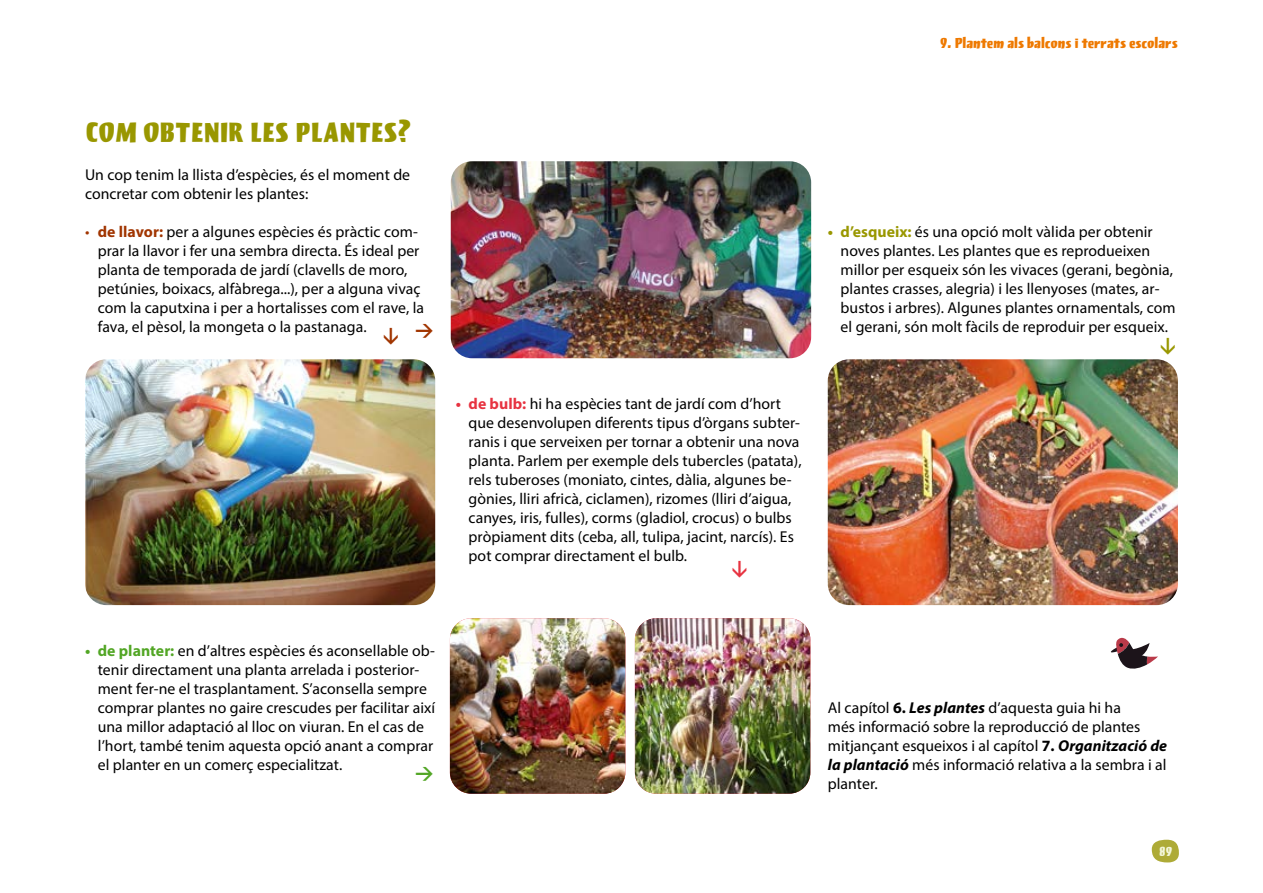
<style>
.page{position:relative;width:1263px;height:893px;background:#fff}
.page>*{position:absolute;margin:0;border:0;box-sizing:border-box;transform-origin:0 0}
.t1{font:28.5px "Lola";letter-spacing:.005em;color:#999700}
.t2{font:700 18px "DIN";color:#a13500}
.t3{font:700 18px "DIN";color:#52a625}
.t4{font:700 18px "DIN";color:#999700}
.t5{font:700 18px "DIN";color:#e73341}
.t6{font:15.75px/19px "Myriad Pro";letter-spacing:.005em;color:#000}
.t7{font:15px "Lola";letter-spacing:.005em;color:#ee7900}
.t8{font:13.5px "Lola";color:#f3f6d9}
.s1{color:#a13500}
.s2{font-weight:700;color:#a13500}
.s3{font-weight:700;color:#e73341}
.s4{font-weight:700;color:#52a625}
.s5{font-weight:700;color:#999700}
.s6{font-weight:700}
.s7{font-weight:700;font-style:italic}
</style>
<div class="page">
<svg style="left:1152px;top:840px;width:27px;height:22px"></svg>
<img style="left:85px;top:359px;width:350px;height:246px">
<img style="left:451px;top:161px;width:360px;height:197px">
<img style="left:828px;top:359px;width:350px;height:246px">
<img style="left:450px;top:618px;width:175px;height:176px">
<img style="left:635px;top:618px;width:175px;height:176px">
<svg style="left:1110px;top:637px;width:48px;height:32px"></svg>
<p class="t7" style="left:940px;top:34px;width:239px">9. Plantem als balcons i terrats escolars</p>
<h1 class="t1" style="left:85px;top:115px;width:328px">COM OBTENIR LES PLANTES?</h1>
<p class="t6" style="left:85px;top:165px;width:327px">Un cop tenim la llista d’espècies, és el moment de concretar com obtenir les plantes:</p>
<p class="t6" style="left:98px;top:222px;width:328px;text-indent:-13px"><span class="s1">•</span> <span class="s2">de llavor:</span> per a algunes espècies és pràctic com&shy;prar la llavor i fer una sembra directa. És ideal per planta de temporada de jardí (clavells de moro, petúnies, boixacs, alfàbrega...), per a alguna vivaç com la caputxina i per a hortalisses com el rave, la fava, el pèsol, la mongeta o la pastanaga.</p>
<p class="t2" style="left:404px;top:327px;width:20px;rotate:90deg">&gt;</p>
<p class="t2" style="left:415px;top:318px;width:20px">&gt;</p>
<p class="t6" style="left:469px;top:393px;width:335px;text-indent:-13px"><span class="s3">• de bulb:</span> hi ha espècies tant de jardí com d’hort que desenvolupen diferents tipus d’òrgans subter&shy;ranis i que serveixen per tornar a obtenir una nova planta. Parlem per exemple dels tubercles (patata), rels tuberoses (moniato, cintes, dàlia, algunes be&shy;gònies, lliri africà, ciclamen), rizomes (lliri d’aigua, canyes, iris, fulles), corms (gladiol, crocus) o bulbs pròpiament dits (ceba, all, tulipa, jacint, narcís). Es pot comprar directament el bulb.</p>
<p class="t5" style="left:753px;top:560px;width:20px;rotate:90deg">&gt;</p>
<p class="t6" style="left:98px;top:641px;width:339px;text-indent:-13px"><span class="s4">• de planter:</span> en d’altres espècies és aconsellable ob&shy;tenir directament una planta arrelada i posterior&shy;ment fer-ne el trasplantament. S’aconsella sempre comprar plantes no gaire crescudes per facilitar així una millor adaptació al lloc on viuran. En el cas de l’hort, també tenim aquesta opció anant a comprar el planter en un comerç especialitzat.</p>
<p class="t3" style="left:415px;top:761px;width:20px">&gt;</p>
<p class="t6" style="left:840px;top:222px;width:336px;text-indent:-13px"><span class="s5">• d’esqueix:</span> és una opció molt vàlida per obtenir noves plantes. Les plantes que es reprodueixen millor per esqueix són les vivaces (gerani, begònia, plantes crasses, alegria) i les llenyoses (mates, ar&shy;bustos i arbres). Algunes plantes ornamentals, com el gerani, són molt fàcils de reproduir per esqueix.</p>
<p class="t4" style="left:1181px;top:337px;width:20px;rotate:90deg">&gt;</p>
<p class="t6" style="left:828px;top:698px;width:341px">Al capítol <span class="s6">6.</span> <span class="s7">Les plantes</span> d’aquesta guia hi ha<br>més informació sobre la reproducció de plantes mitjançant esqueixos i al capítol <span class="s6">7.</span> <span class="s7">Organització de la plantació</span> més informació relativa a la sembra i al planter.</p>
<p class="t8" style="left:1159px;top:843px;width:15px">89</p>
</div>
